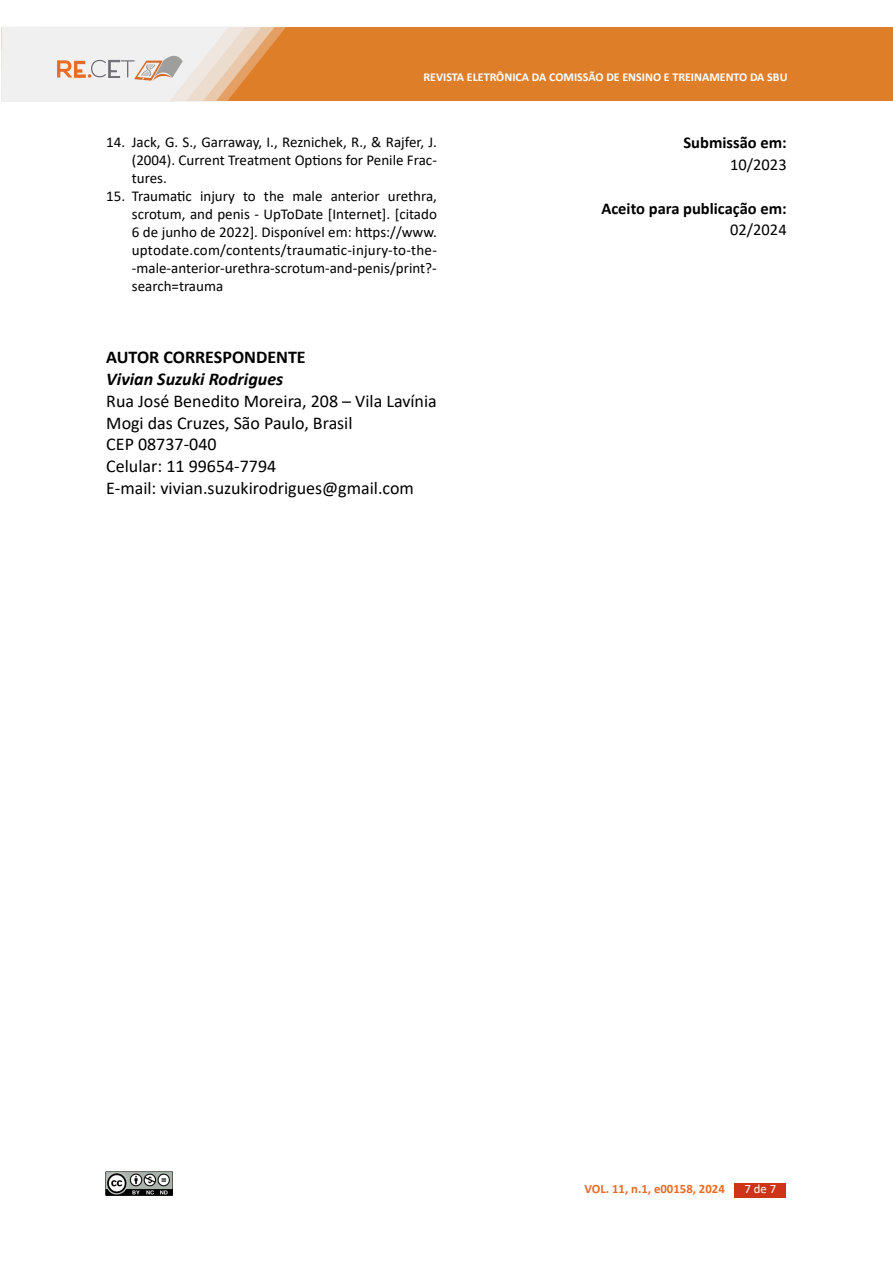
<style>
.page{position:relative;width:893px;height:1263px;background:#fff}
.page>*{position:absolute;margin:0;border:0;box-sizing:border-box;transform-origin:0 0}
.t1{font:18px/21.8px "Calibri";color:#000}
.t2{font:italic 700 18px "Calibri";color:#000}
.t3{font:700 18px "Calibri";color:#000}
.t4{font:700 16.5px "Calibri";color:#000}
.t5{font:16.5px "Calibri";color:#000}
.t6{font:15px/18px "Calibri";color:#000;text-align:justify}
.t7{font:700 12.75px "Calibri";color:#e86b26}
.t8{font:12.75px "Calibri";color:#fff}
.t9{font:700 12px "Calibri";color:#fff}
</style>
<div class="page">
<div style="left:1px;top:28px;width:892px;height:73px;background:#de7e29"></div>
<svg style="left:1px;top:27px;width:285px;height:74px;background:#ead9cb"></svg>
<img style="left:105px;top:1171px;width:68px;height:25px">
<div style="left:734px;top:1183px;width:52px;height:14px;background:#cd341a"></div>
<p class="t9" style="left:423px;top:69px;width:366px">REVISTA ELETRÔNICA DA COMISSÃO DE ENSINO E TREINAMENTO DA SBU</p>
<p class="t6" style="left:132px;top:133px;width:307px;text-indent:-26px">14. Jack, G. S., Garraway, I., Reznichek, R., &amp; Rajfer, J. (2004). Current Treatment Options for Penile Frac&shy;tures.</p>
<p class="t6" style="left:132px;top:187px;width:307px;text-indent:-26px">15. Traumatic injury to the male anterior urethra, scrotum, and penis - UpToDate [Internet]. [citado 6 de junho de 2022]. Disponível em: https://www. uptodate.com/contents/traumatic-injury-to-the--male-anterior-urethra-scrotum-and-penis/print?- search=trauma</p>
<p class="t3" style="left:106px;top:345px;width:201px">AUTOR CORRESPONDENTE</p>
<p class="t2" style="left:106px;top:366px;width:179px">Vivian Suzuki Rodrigues</p>
<p class="t1" style="left:106px;top:390px;width:332px">Rua José Benedito Moreira, 208 – Vila Lavínia<br>Mogi das Cruzes, São Paulo, Brasil<br>CEP 08737-040<br>Celular: 11 99654-7794<br>E-mail: vivian.suzukirodrigues@gmail.com</p>
<p class="t4" style="left:683px;top:131px;width:105px">Submissão em:</p>
<p class="t5" style="left:730px;top:153px;width:58px">10/2023</p>
<p class="t4" style="left:601px;top:197px;width:187px">Aceito para publicação em:</p>
<p class="t5" style="left:730px;top:218px;width:58px">02/2024</p>
<p class="t7" style="left:584px;top:1180px;width:142px">VOL. 11, n.1, e00158, 2024</p>
<p class="t8" style="left:744px;top:1180px;width:33px">7 de 7</p>
</div>
